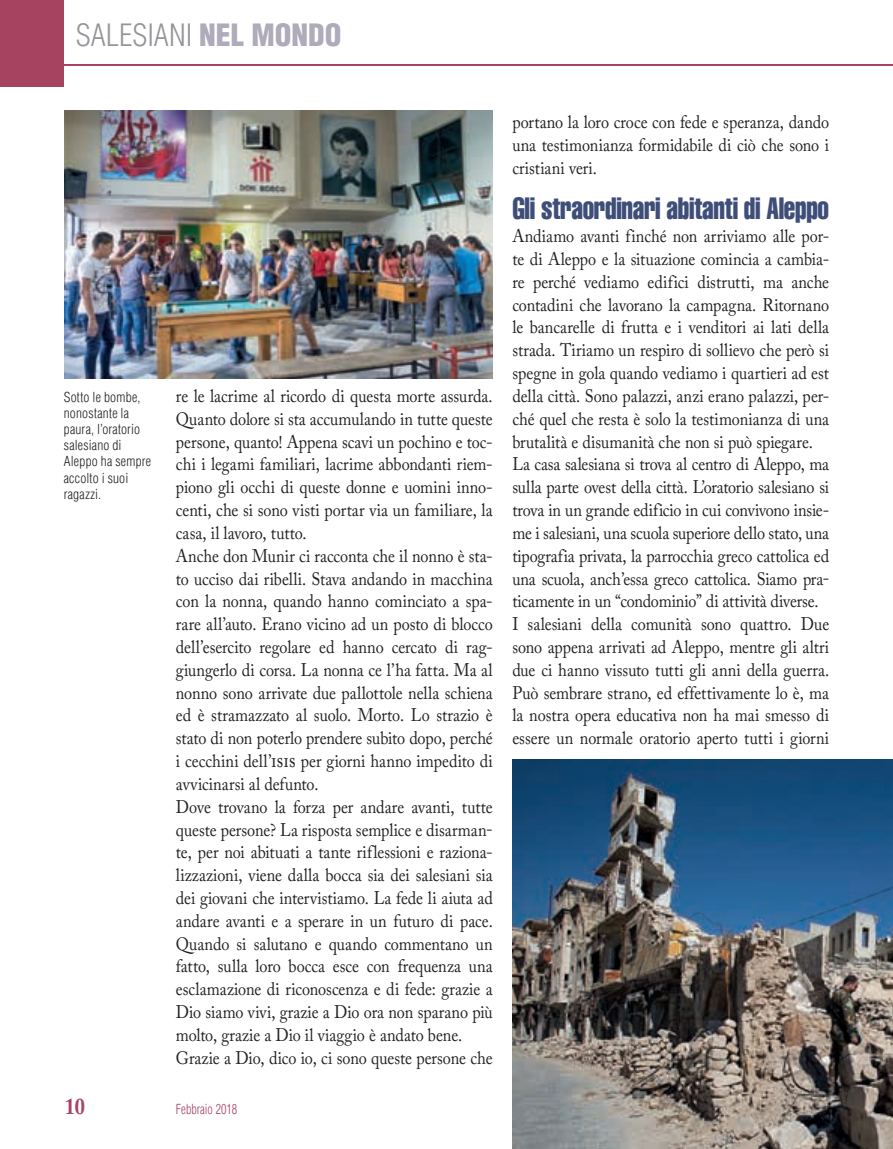
<style>
.page{position:relative;width:893px;height:1149px;background:#fff}
.page>*{position:absolute;margin:0;border:0;box-sizing:border-box;transform-origin:0 0}
.t1{font:extra-condensed 30px "Helvetica";letter-spacing:-.01em;color:#3f4e79;scale:.9 1}
.t2{font:300 condensed 30px "Helvetica";color:#939598}
.t3{font:700 22.5px "Adobe Caslon Pro";color:#a64361;scale:.9 1}
.t4{font:18px/22.8px "Adobe Caslon Pro";letter-spacing:-.005em;color:#231f20;scale:.9 1}
.t5{font:300 condensed 13.5px/16.2px "Helvetica";letter-spacing:.015em;color:#231f20}
.t6{font:300 condensed 13.5px "Helvetica";color:#a64361;scale:.9 1}
.s1{font-weight:900;color:#afabbb}
.s2{font-size:19.5px}
</style>
<div class="page">
<img style="left:512px;top:759px;width:381px;height:389px">
<img style="left:65px;top:111px;width:428px;height:267px">
<div style="left:0;top:0;width:64px;height:86px;background:#a64361"></div>
<hr style="left:64px;top:64px;width:829px;height:1px;background:#a64361">
<h1 class="t2" style="left:76px;top:16px;width:267px">SALESIANI <span class="s1">NEL MONDO</span></h1>
<p class="t5" style="left:64px;top:388px;width:89px">Sotto le bombe, nonostante la paura, l’oratorio salesiano di<br>Aleppo ha sempre accolto i suoi ragazzi.</p>
<p class="t4" style="left:176px;top:384px;width:354px">re le lacrime al ricordo di questa morte assurda.<br>Quanto dolore si sta accumulando in tutte queste persone, quanto! Appena scavi un pochino e toc&shy;chi i legami familiari, lacrime abbondanti riem&shy;piono gli occhi di queste donne e uomini inno&shy;centi, che si sono visti portar via un familiare, la casa, il lavoro, tutto.<br>Anche don Munir ci racconta che il nonno è sta&shy;to ucciso dai ribelli. Stava andando in macchina con la nonna, quando hanno cominciato a spa&shy;rare all’auto. Erano vicino ad un posto di blocco dell’esercito regolare ed hanno cercato di rag&shy;giungerlo di corsa. La nonna ce l’ha fatta. Ma al nonno sono arrivate due pallottole nella schiena ed è stramazzato al suolo. Morto. Lo strazio è stato di non poterlo prendere subito dopo, perché i cecchini dell’<span class="s2">isis</span> per giorni hanno impedito di avvicinarsi al defunto.<br>Dove trovano la forza per andare avanti, tutte queste persone? La risposta semplice e disarman&shy;te, per noi abituati a tante riflessioni e raziona&shy;lizzazioni, viene dalla bocca sia dei salesiani sia dei giovani che intervistiamo. La fede li aiuta ad andare avanti e a sperare in un futuro di pace.<br>Quando si salutano e quando commentano un fatto, sulla loro bocca esce con frequenza una esclamazione di riconoscenza e di fede: grazie a Dio siamo vivi, grazie a Dio ora non sparano più molto, grazie a Dio il viaggio è andato bene.<br>Grazie a Dio, dico io, ci sono queste persone che</p>
<p class="t3" style="left:65px;top:1092px;width:24px">10</p>
<p class="t6" style="left:176px;top:1100px;width:70px">Febbraio 2018</p>
<p class="t4" style="left:512px;top:110px;width:354px;text-align:justify">portano la loro croce con fede e speranza, dando una testimonianza formidabile di ciò che sono i cristiani veri.</p>
<h1 class="t1" style="left:512px;top:189px;width:353px">Gli straordinari abitanti di Aleppo</h1>
<p class="t4" style="left:512px;top:224px;width:354px">Andiamo avanti finché non arriviamo alle por&shy;te di Aleppo e la situazione comincia a cambia&shy;re perché vediamo edifici distrutti, ma anche contadini che lavorano la campagna. Ritornano le bancarelle di frutta e i venditori ai lati della strada. Tiriamo un respiro di sollievo che però si spegne in gola quando vediamo i quartieri ad est della città. Sono palazzi, anzi erano palazzi, per&shy;ché quel che resta è solo la testimonianza di una brutalità e disumanità che non si può spiegare.<br>La casa salesiana si trova al centro di Aleppo, ma sulla parte ovest della città. L’oratorio salesiano si trova in un grande edificio in cui convivono insie&shy;me i salesiani, una scuola superiore dello stato, una tipografia privata, la parrocchia greco cattolica ed una scuola, anch’essa greco cattolica. Siamo pra&shy;ticamente in un “condominio” di attività diverse.<br>I salesiani della comunità sono quattro. Due sono appena arrivati ad Aleppo, mentre gli altri due ci hanno vissuto tutti gli anni della guerra.<br>Può sembrare strano, ed effettivamente lo è, ma la nostra opera educativa non ha mai smesso di essere un normale oratorio aperto tutti i giorni</p>
</div>
